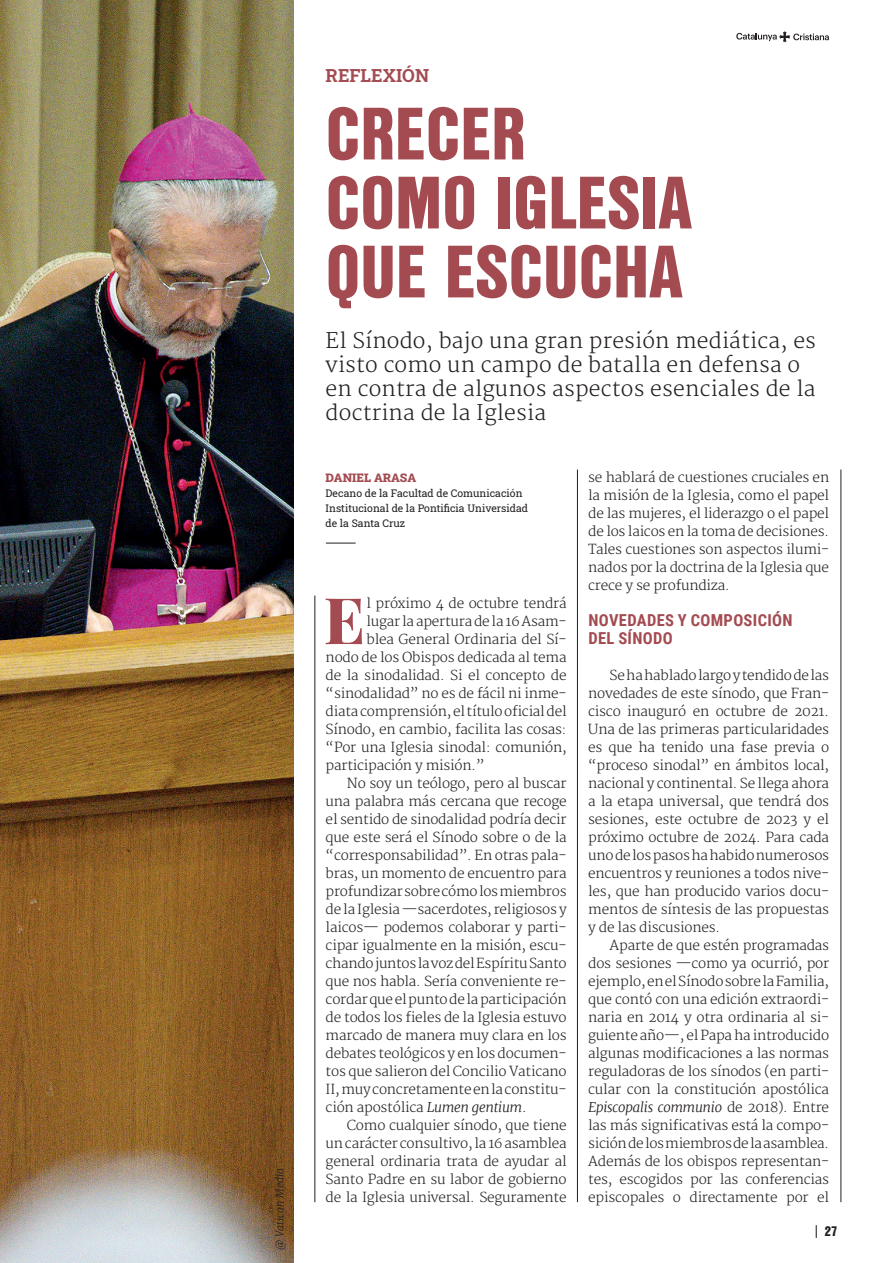
<style>
.page{position:relative;width:893px;height:1263px;background:#fff}
.page>*{position:absolute;margin:0;border:0;box-sizing:border-box;transform-origin:0 0}
.TITULO_ENTREVISTA{font:900 72px "Nimbus San Con LOT";color:#a34b51}
.t1{font:800 64.35px "Playfair Display";color:#a34b51}
.DESTACADO_ENTREVISTA{font:300 21px/24px "Merriweather";letter-spacing:.01em;color:#231f20}
.TITULO_ENTREVISTA-2{font:18px "Roboto Slab";color:#a34b51}
.INTRO_PARRAFOSPRIMERPLANO{font:700 16.5px "Roboto Condensed";letter-spacing:.02em;color:#a34b51}
.TEXTO_PPAL_ESP{font:300 13.5px/18px "Merriweather";letter-spacing:-.015em;color:#231f20;text-align:justify}
.t2{font:900 13.5px "Nimbus San Con LOT";color:#231f20}
.NOM_REDACTORS{font:12px "Roboto Slab";color:#a34b51}
.CARRECS_V_E{font:10.5px/15px "Roboto Slab";color:#231f20}
.CODINACHPETIT{font:italic 300 10.5px "Merriweather";letter-spacing:.01em;color:#231f20}
.s1{font-style:italic}
</style>
<div class="page">
<img style="left:0;top:0;width:293px;height:1263px">
<hr style="left:326px;top:543px;width:30px;height:1px;background:#231f20">
<hr style="left:841px;top:469px;width:1px;height:733px;background:#231f20">
<hr style="left:577px;top:469px;width:1px;height:733px;background:#231f20">
<hr style="left:315px;top:595px;width:1px;height:607px;background:#231f20">
<svg style="left:816px;top:1225px;width:1px;height:13px"></svg>
<svg style="left:736px;top:31px;width:93px;height:11px"></svg>
<p class="CODINACHPETIT" style="left:273px;top:1250px;width:84px;rotate:-90deg">@ Vatican Media</p>
<p class="TITULO_ENTREVISTA-2" style="left:326px;top:63px;width:105px">REFLEXIÓN</p>
<p class="TITULO_ENTREVISTA" style="left:326px;top:79px;width:201px">CRECER</p>
<p class="TITULO_ENTREVISTA" style="left:326px;top:148px;width:368px">COMO IGLESIA</p>
<p class="TITULO_ENTREVISTA" style="left:326px;top:217px;width:358px">QUE ESCUCHA</p>
<p class="DESTACADO_ENTREVISTA" style="left:326px;top:330px;width:492px">El Sínodo, bajo una gran presión mediática, es visto como un campo de batalla en defensa o en contra de algunos aspectos esenciales de la doctrina de la Iglesia</p>
<p class="NOM_REDACTORS" style="left:326px;top:469px;width:92px">DANIEL ARASA</p>
<p class="CARRECS_V_E" style="left:326px;top:485px;width:204px">Decano de la Facultad de Comunicación<br>Institucional de la Pontificia Universidad</p>
<p class="CARRECS_V_E" style="left:326px;top:515px;width:81px">de la Santa Cruz</p>
<p class="t1" style="left:324px;top:570px;width:43px">E</p>
<p class="TEXTO_PPAL_ESP" style="left:367px;top:595px;width:202px">l próximo 4 de octubre tendrá</p>
<p class="TEXTO_PPAL_ESP" style="left:367px;top:613px;width:202px">lugar la apertura de la 16 Asam-</p>
<p class="TEXTO_PPAL_ESP" style="left:367px;top:631px;width:202px">blea General Ordinaria del Sí-</p>
<p class="TEXTO_PPAL_ESP" style="left:326px;top:649px;width:242px">nodo de los Obispos dedicada al tema</p>
<p class="TEXTO_PPAL_ESP" style="left:326px;top:667px;width:242px">de la sinodalidad. Si el concepto de</p>
<p class="TEXTO_PPAL_ESP" style="left:326px;top:685px;width:242px">“sinodalidad” no es de fácil ni inme-</p>
<p class="TEXTO_PPAL_ESP" style="left:326px;top:703px;width:242px">diata comprensión, el título oficial del</p>
<p class="TEXTO_PPAL_ESP" style="left:326px;top:721px;width:242px">Sínodo, en cambio, facilita las cosas:</p>
<p class="TEXTO_PPAL_ESP" style="left:326px;top:739px;width:242px">“Por una Iglesia sinodal: comunión,</p>
<p class="TEXTO_PPAL_ESP" style="left:326px;top:757px;width:161px">participación y misión.”</p>
<p class="TEXTO_PPAL_ESP" style="left:326px;top:775px;width:242px;text-indent:21px">No soy un teólogo, pero al buscar una palabra más cercana que recoge el sentido de sinodalidad podría decir que este será el Sínodo sobre o de la “corresponsabilidad”. En otras pala&shy;bras, un momento de encuentro para profundizar sobre cómo los miembros de la Iglesia —sacerdotes, religiosos y laicos— podemos colaborar y parti&shy;cipar igualmente en la misión, escu&shy;chando juntos la voz del Espíritu Santo que nos habla. Sería conveniente re&shy;cordar que el punto de la participación de todos los fieles de la Iglesia estuvo marcado de manera muy clara en los debates teológicos y en los documen&shy;tos que salieron del Concilio Vaticano II, muy concretamente en la constitu&shy;ción apostólica <span class="s1">Lumen gentium</span>.</p>
<p class="TEXTO_PPAL_ESP" style="left:326px;top:1117px;width:242px;text-indent:21px">Como cualquier sínodo, que tiene un carácter consultivo, la 16 asamblea general ordinaria trata de ayudar al Santo Padre en su labor de gobierno de la Iglesia universal. Seguramente</p>
<p class="TEXTO_PPAL_ESP" style="left:588px;top:469px;width:242px">se hablará de cuestiones cruciales en la misión de la Iglesia, como el papel de las mujeres, el liderazgo o el papel de los laicos en la toma de decisiones.<br>Tales cuestiones son aspectos ilumi&shy;nados por la doctrina de la Iglesia que crece y se profundiza.</p>
<p class="INTRO_PARRAFOSPRIMERPLANO" style="left:588px;top:609px;width:206px">NOVEDADES Y COMPOSICIÓN</p>
<p class="INTRO_PARRAFOSPRIMERPLANO" style="left:588px;top:627px;width:86px">DEL SÍNODO</p>
<p class="TEXTO_PPAL_ESP" style="left:588px;top:667px;width:242px;text-indent:21px">Se ha hablado largo y tendido de las novedades de este sínodo, que Fran&shy;cisco inauguró en octubre de 2021.<br>Una de las primeras particularidades es que ha tenido una fase previa o “proceso sinodal” en ámbitos local, nacional y continental. Se llega ahora a la etapa universal, que tendrá dos sesiones, este octubre de 2023 y el próximo octubre de 2024. Para cada uno de los pasos ha habido numerosos encuentros y reuniones a todos nive&shy;les, que han producido varios docu&shy;mentos de síntesis de las propuestas y de las discusiones.</p>
<p class="TEXTO_PPAL_ESP" style="left:588px;top:937px;width:242px;text-indent:21px">Aparte de que estén programadas dos sesiones —como ya ocurrió, por ejemplo, en el Sínodo sobre la Familia, que contó con una edición extraordi&shy;naria en 2014 y otra ordinaria al si&shy;guiente año—, el Papa ha introducido algunas modificaciones a las normas reguladoras de los sínodos (en parti&shy;cular con la constitución apostólica <span class="s1">Episcopalis communio</span> de 2018). Entre las más significativas está la compo&shy;sición de los miembros de la asamblea.<br>Además de los obispos representan&shy;tes, escogidos por las conferencias episcopales o directamente por el</p>
<p class="t2" style="left:825px;top:1221px;width:14px">27</p>
</div>
